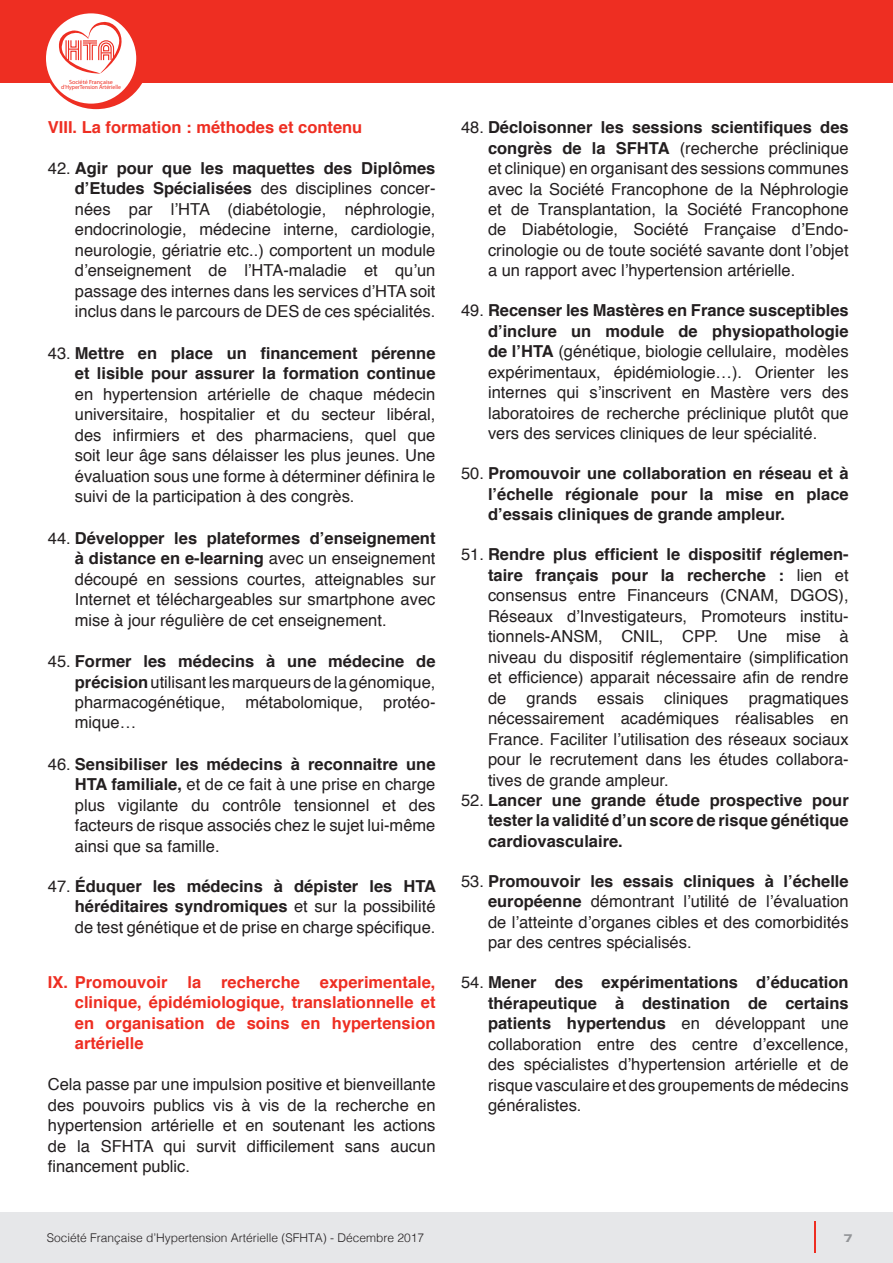
<style>
.page{position:relative;width:893px;height:1263px;background:#fff}
.page>*{position:absolute;margin:0;border:0;box-sizing:border-box;transform-origin:0 0}
.t1{font:16.5px/20.5px "Helvetica";color:#231f20;text-align:justify}
.t2{font:700 16.5px/20.5px "Helvetica";color:#231f20;text-align:justify}
.t3{font:700 16.5px/20.5px "Helvetica";color:#ee2e22;text-align:justify}
.t4{font:700 15px "Copperplate";color:#939598}
.t5{font:300 12px "Helvetica";color:#231f20}
.t6{font:700 6px/5.7px "Bliss";color:#ee2e22;text-align:center}
.s1{font-weight:700}
.s2{font-weight:400}
</style>
<div class="page">
<div style="left:0;top:1212px;width:893px;height:51px;background:#e6e7e9"></div>
<hr style="left:814px;top:1221px;width:2px;height:32px;background:#ee2e22">
<div style="left:0;top:0;width:893px;height:82px;background:#ee2e22"></div>
<div style="left:42px;top:2px;width:108px;height:107px;background:#ee2e22;border-radius:50%"></div>
<div style="left:46px;top:13px;width:90px;height:91px;background:#fff;border-radius:50%"></div>
<svg style="left:55px;top:17px;width:74px;height:57px"></svg>
<p class="t6" style="left:61px;top:79px;width:61px">Société Française d’HyperTension Artérielle</p>
<p class="t3" style="left:48px;top:117px;width:316px">VIII. La formation : méthodes et contenu</p>
<p class="t1" style="left:75px;top:158px;width:362px;text-indent:-27px">42. <span class="s1">Agir pour que les maquettes des Diplômes d’Etudes Spécialisées</span> des disciplines concer&shy;nées par l’HTA (diabétologie, néphrologie, endocrinologie, médecine interne, cardiologie, neurologie, gériatrie etc..) comportent un module d’enseignement de l’HTA-maladie et qu’un passage des internes dans les services d’HTA soit inclus dans le parcours de DES de ces spécialités.</p>
<p class="t2" style="left:48px;top:343px;width:389px;text-align:right"><span class="s2">43.</span> Mettre en place un financement pérenne et lisible pour assurer la formation continue</p>
<p class="t1" style="left:75px;top:384px;width:362px">en hypertension artérielle de chaque médecin universitaire, hospitalier et du secteur libéral, des infirmiers et des pharmaciens, quel que soit leur âge sans délaisser les plus jeunes. Une évaluation sous une forme à déterminer définira le suivi de la participation à des congrès.</p>
<p class="t1" style="left:75px;top:528px;width:362px;text-indent:-27px">44. <span class="s1">Développer les plateformes d’enseignement à distance en e-learning</span> avec un enseignement découpé en sessions courtes, atteignables sur Internet et téléchargeables sur smartphone avec mise à jour régulière de cet enseignement.</p>
<p class="t1" style="left:75px;top:651px;width:362px;text-indent:-27px">45. <span class="s1">Former les médecins à une médecine de précision</span> utilisant les marqueurs de la génomique, pharmacogénétique, métabolomique, protéo&shy;mique…</p>
<p class="t1" style="left:75px;top:754px;width:362px;text-indent:-27px">46. <span class="s1">Sensibiliser les médecins à reconnaitre une HTA familiale,</span> et de ce fait à une prise en charge plus vigilante du contrôle tensionnel et des facteurs de risque associés chez le sujet lui-même ainsi que sa famille.</p>
<p class="t1" style="left:75px;top:876px;width:363px;text-indent:-27px">47. <span class="s1">Éduquer les médecins à dépister les HTA héréditaires syndromiques</span> et sur la possibilité de test génétique et de prise en charge spécifique.</p>
<p class="t3" style="left:75px;top:972px;width:362px;text-indent:-27px">IX. Promouvoir la recherche experimentale, clinique, épidémiologique, translationnelle et en organisation de soins en hypertension artérielle</p>
<p class="t1" style="left:48px;top:1075px;width:389px">Cela passe par une impulsion positive et bienveillante des pouvoirs publics vis à vis de la recherche en hypertension artérielle et en soutenant les actions de la SFHTA qui survit difficilement sans aucun financement public.</p>
<p class="t1" style="left:488px;top:118px;width:362px;text-indent:-27px">48. <span class="s1">Décloisonner les sessions scientifiques des congrès de la SFHTA</span> (recherche préclinique et clinique) en organisant des sessions communes avec la Société Francophone de la Néphrologie et de Transplantation, la Société Francophone de Diabétologie, Société Française d’Endo&shy;crinologie ou de toute société savante dont l’objet a un rapport avec l’hypertension artérielle.</p>
<p class="t1" style="left:488px;top:301px;width:362px;text-indent:-27px">49. <span class="s1">Recenser les Mastères en France susceptibles d’inclure un module de physiopathologie de l’HTA</span> (génétique, biologie cellulaire, modèles expérimentaux, épidémiologie…). Orienter les internes qui s’inscrivent en Mastère vers des laboratoires de recherche préclinique plutôt que vers des services cliniques de leur spécialité.</p>
<p class="t2" style="left:488px;top:463px;width:362px;text-indent:-27px"><span class="s2">50.</span> Promouvoir une collaboration en réseau et à l’échelle régionale pour la mise en place d’essais cliniques de grande ampleur.</p>
<p class="t1" style="left:488px;top:545px;width:362px;text-indent:-27px">51. <span class="s1">Rendre plus efficient le dispositif réglemen&shy;taire français pour la recherche :</span> lien et consensus entre Financeurs (CNAM, DGOS), Réseaux d’Investigateurs, Promoteurs institu&shy;tionnels-ANSM, CNIL, CPP. Une mise à niveau du dispositif réglementaire (simplification et efficience) apparait nécessaire afin de rendre de grands essais cliniques pragmatiques nécessairement académiques réalisables en France. Faciliter l’utilisation des réseaux sociaux pour le recrutement dans les études collabora&shy;tives de grande ampleur.</p>
<p class="t2" style="left:488px;top:790px;width:362px;text-indent:-27px"><span class="s2">52.</span> Lancer une grande étude prospective pour tester la validité d’un score de risque génétique cardiovasculaire.</p>
<p class="t1" style="left:488px;top:871px;width:362px;text-indent:-27px">53. <span class="s1">Promouvoir les essais cliniques à l’échelle européenne</span> démontrant l’utilité de l’évaluation de l’atteinte d’organes cibles et des comorbidités par des centres spécialisés.</p>
<p class="t1" style="left:488px;top:973px;width:362px;text-indent:-27px">54. <span class="s1">Mener des expérimentations d’éducation thérapeutique à destination de certains patients hypertendus</span> en développant une collaboration entre des centre d’excellence, des spécialistes d’hypertension artérielle et de risque vasculaire et des groupements de médecins généralistes.</p>
<p class="t5" style="left:47px;top:1227px;width:379px">Société Française d’Hypertension Artérielle (SFHTA) - Décembre 2017</p>
<p class="t4" style="left:843px;top:1228px;width:11px">7</p>
</div>
